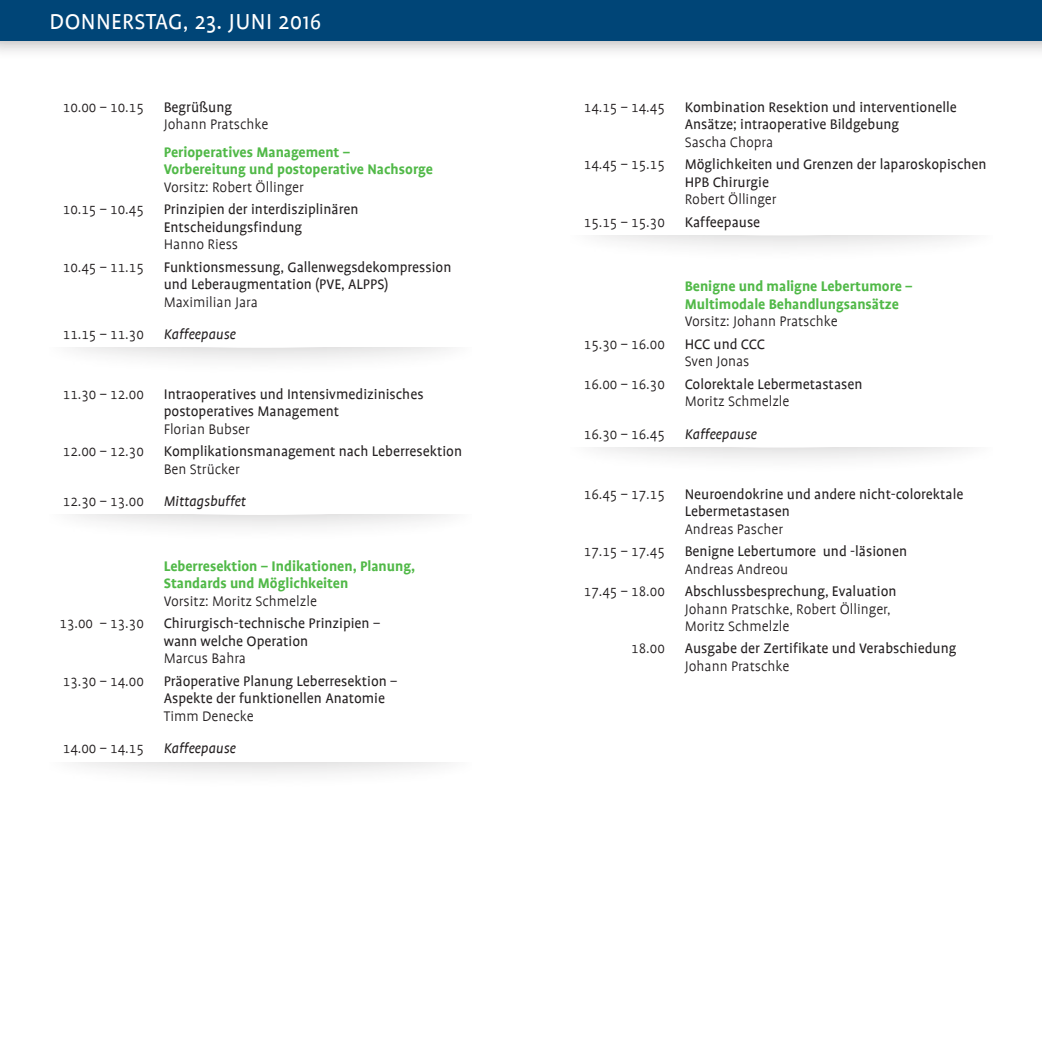
<style>
.page{position:relative;width:1042px;height:1042px;background:#fff}
.page>*{position:absolute;margin:0;border:0;box-sizing:border-box;transform-origin:0 0}
.t1{font:24.5px "Profile";letter-spacing:.015em;color:#fff}
.t2{font:15.75px/17.5px "Profile";color:#231f20}
.t3{font:300 15.75px/17.5px "Profile";color:#231f20}
.t4{font:300 15.75px "Profile SC";color:#231f20}
.t5{font:700 15.75px/17.5px "Profile";color:#51b948}
.t6{font:italic 15.75px "Profile";color:#231f20}
</style>
<div class="page">
<div style="left:0;top:0;width:1042px;height:60px;background:#231f20;opacity:.33"></div>
<div style="left:0;top:0;width:1042px;height:40px;background:#004577"></div>
<div style="left:50px;top:348px;width:421px;height:28px;background:#231f20;opacity:.25"></div>
<svg style="left:56px;top:348px;width:410px;height:1px"></svg>
<div style="left:50px;top:515px;width:421px;height:28px;background:#231f20;opacity:.25"></div>
<svg style="left:56px;top:515px;width:410px;height:1px"></svg>
<div style="left:50px;top:762px;width:421px;height:28px;background:#231f20;opacity:.25"></div>
<svg style="left:56px;top:762px;width:410px;height:1px"></svg>
<div style="left:570px;top:235px;width:422px;height:28px;background:#231f20;opacity:.25"></div>
<svg style="left:577px;top:235px;width:410px;height:1px"></svg>
<div style="left:570px;top:447px;width:422px;height:28px;background:#231f20;opacity:.25"></div>
<svg style="left:577px;top:447px;width:410px;height:1px"></svg>
<h1 class="t1" style="left:50px;top:9px;width:198px">Donnerstag, 23. Juni</h1>
<h1 class="t1" style="left:279px;top:9px;width:44px">2016</h1>
<p class="t4" style="left:63px;top:99px;width:83px">10.00 – 10.15</p>
<p class="t2" style="left:164px;top:98px;width:70px">Begrüßung</p>
<p class="t3" style="left:164px;top:116px;width:106px">Johann Pratschke</p>
<p class="t5" style="left:144px;top:143px;width:8px">P</p>
<p class="t5" style="left:164px;top:143px;width:271px;text-indent:7px">erioperatives Management –<br>Vorbereitung und postoperative Nachsorge</p>
<p class="t3" style="left:164px;top:178px;width:142px">Vorsitz: Robert Öllinger</p>
<p class="t4" style="left:63px;top:201px;width:83px">10.15 – 10.45</p>
<p class="t2" style="left:164px;top:201px;width:196px">Prinzipien der interdisziplinären<br>Entscheidungsfindung</p>
<p class="t3" style="left:164px;top:236px;width:76px">Hanno Riess</p>
<p class="t4" style="left:63px;top:259px;width:83px">10.45 – 11.15</p>
<p class="t2" style="left:164px;top:258px;width:289px">Funktionsmessung, Gallenwegsdekompression und Leberaugmentation (PVE, ALPPS)</p>
<p class="t3" style="left:164px;top:293px;width:96px">Maximilian Jara</p>
<p class="t4" style="left:63px;top:326px;width:83px">11.15 – 11.30</p>
<p class="t6" style="left:164px;top:326px;width:74px">Kaffeepause</p>
<p class="t4" style="left:63px;top:386px;width:83px">11.30 – 12.00</p>
<p class="t2" style="left:164px;top:385px;width:261px">Intraoperatives und Intensivmedizinisches postoperatives Management</p>
<p class="t3" style="left:164px;top:420px;width:88px">Florian Bubser</p>
<p class="t4" style="left:63px;top:443px;width:83px">12.00 – 12.30</p>
<p class="t2" style="left:164px;top:443px;width:300px">Komplikationsmanagement nach Leberresektion</p>
<p class="t3" style="left:164px;top:460px;width:78px">Ben Strücker</p>
<p class="t4" style="left:63px;top:493px;width:83px">12.30 – 13.00</p>
<p class="t6" style="left:164px;top:493px;width:84px">Mittagsbuffet</p>
<p class="t5" style="left:164px;top:557px;width:253px;text-indent:7px">eberresektion – Indikationen, Planung,<br>Standards und Möglichkeiten</p>
<p class="t3" style="left:164px;top:592px;width:155px">Vorsitz: Moritz Schmelzle</p>
<p class="t5" style="left:144px;top:557px;width:8px">L</p>
<p class="t4" style="left:60px;top:615px;width:86px">13.00 – 13.30</p>
<p class="t2" style="left:164px;top:615px;width:218px">Chirurgisch-technische Prinzipien – wann welche Operation</p>
<p class="t3" style="left:164px;top:650px;width:84px">Marcus Bahra</p>
<p class="t4" style="left:63px;top:673px;width:83px">13.30 – 14.00</p>
<p class="t2" style="left:164px;top:672px;width:235px">Präoperative Planung Leberresektion –<br>Aspekte der funktionellen Anatomie</p>
<p class="t3" style="left:164px;top:707px;width:91px">Timm Denecke</p>
<p class="t4" style="left:63px;top:740px;width:83px">14.00 – 14.15</p>
<p class="t6" style="left:164px;top:740px;width:74px">Kaffeepause</p>
<p class="t4" style="left:584px;top:99px;width:83px">14.15 – 14.45</p>
<p class="t2" style="left:685px;top:98px;width:274px">Kombination Resektion und interventionelle<br>Ansätze; intraoperative Bildgebung</p>
<p class="t3" style="left:685px;top:133px;width:90px">Sascha Chopra</p>
<p class="t4" style="left:584px;top:156px;width:83px">14.45 – 15.15</p>
<p class="t2" style="left:685px;top:156px;width:303px">Möglichkeiten und Grenzen der laparoskopischen<br>HPB Chirurgie</p>
<p class="t3" style="left:685px;top:191px;width:93px">Robert Öllinger</p>
<p class="t4" style="left:584px;top:214px;width:83px">15.15 – 15.30</p>
<p class="t2" style="left:685px;top:213px;width:77px">Kaffeepause</p>
<p class="t5" style="left:685px;top:278px;width:229px;text-indent:8px">enigne und maligne Lebertumore –<br>Multimodale Behandlungsansätze</p>
<p class="t3" style="left:685px;top:313px;width:155px">Vorsitz: Johann Pratschke</p>
<p class="t5" style="left:665px;top:278px;width:8px">B</p>
<p class="t4" style="left:584px;top:336px;width:83px">15.30 – 16.00</p>
<p class="t2" style="left:685px;top:335px;width:82px">HCC und CCC</p>
<p class="t3" style="left:685px;top:353px;width:66px">Sven Jonas</p>
<p class="t4" style="left:584px;top:376px;width:83px">16.00 – 16.30</p>
<p class="t2" style="left:685px;top:375px;width:179px">Colorektale Lebermetastasen</p>
<p class="t3" style="left:685px;top:393px;width:106px">Moritz Schmelzle</p>
<p class="t4" style="left:584px;top:426px;width:83px">16.30 – 16.45</p>
<p class="t6" style="left:685px;top:426px;width:74px">Kaffeepause</p>
<p class="t4" style="left:584px;top:486px;width:83px">16.45 – 17.15</p>
<p class="t2" style="left:685px;top:485px;width:280px">Neuroendokrine und andere nicht-colorektale<br>Lebermetastasen</p>
<p class="t3" style="left:685px;top:520px;width:100px">Andreas Pascher</p>
<p class="t4" style="left:584px;top:543px;width:83px">17.15 – 17.45</p>
<p class="t2" style="left:685px;top:542px;width:224px">Benigne Lebertumore und -läsionen</p>
<p class="t3" style="left:685px;top:560px;width:105px">Andreas Andreou</p>
<p class="t4" style="left:584px;top:583px;width:83px">17.45 – 18.00</p>
<p class="t2" style="left:685px;top:582px;width:213px">Abschlussbesprechung, Evaluation</p>
<p class="t3" style="left:685px;top:600px;width:207px">Johann Pratschke, Robert Öllinger,<br>Moritz Schmelzle</p>
<p class="t4" style="left:631px;top:640px;width:35px">18.00</p>
<p class="t2" style="left:685px;top:640px;width:273px">Ausgabe der Zertifikate und Verabschiedung</p>
<p class="t3" style="left:685px;top:657px;width:106px">Johann Pratschke</p>
</div>
